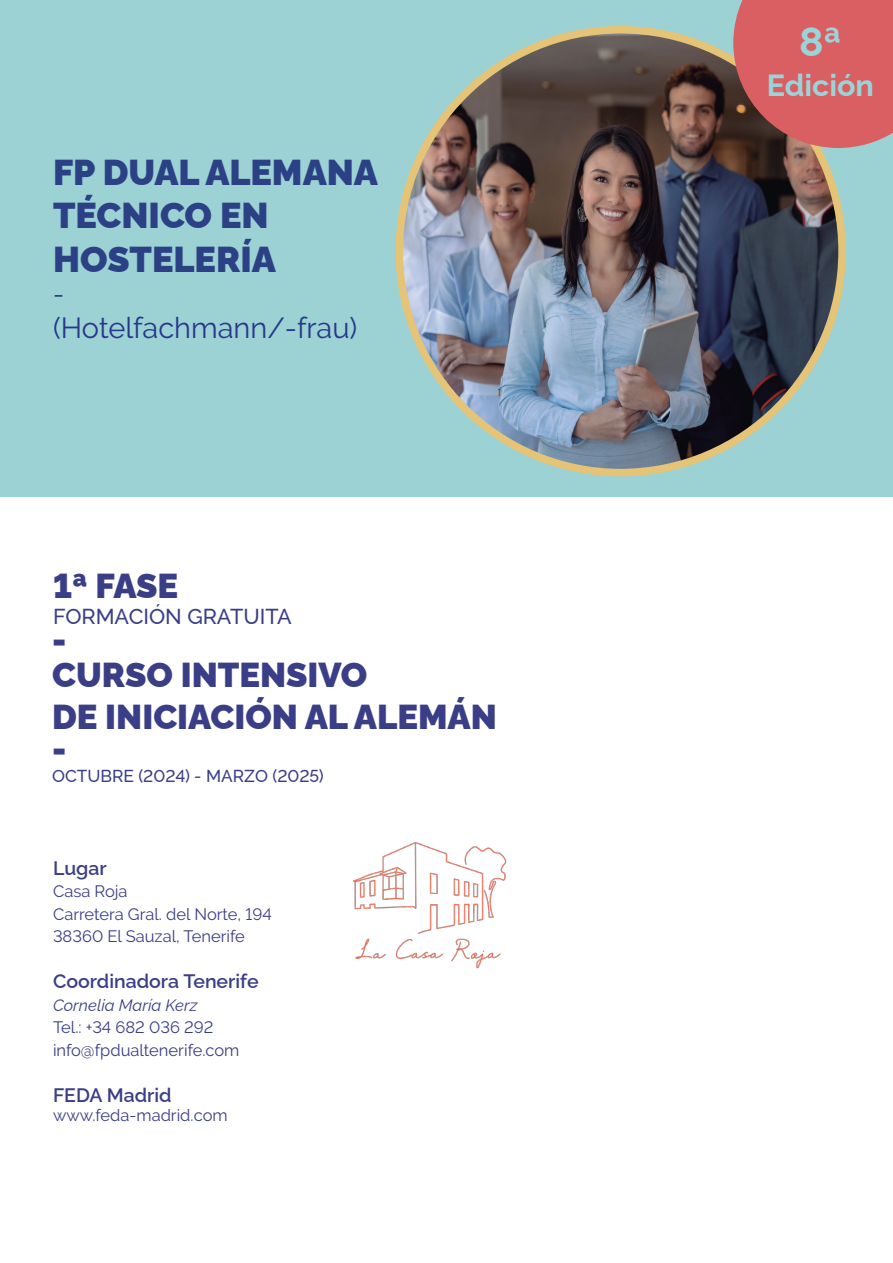
<style>
.page{position:relative;width:893px;height:1263px;background:#fff}
.page>*{position:absolute;margin:0;border:0;box-sizing:border-box;transform-origin:0 0}
.t1{font:700 40.65px "Raleway";color:#9bd4d8}
.t2{font:900 36px/43.2px "Raleway";color:#2c4185}
.t3{font:900 34.65px/35.4px "Raleway";color:#3a3e87}
.t4{font:700 30.45px "Raleway";color:#9bd4d8}
.t5{font:28.95px "Raleway";color:#28378a}
.t6{font:26.1px "Raleway";color:#28378a}
.t7{font:500 21.6px "Raleway";color:#3a3e87}
.t8{font:600 19.5px "Raleway";color:#3a3e87}
.t9{font:500 17.25px "Raleway";color:#3a3e87}
.t10{font:16.5px/22.5px "Raleway";color:#3a3e87}
.t11{font:italic 16.5px "Raleway";color:#3a3e87}
</style>
<div class="page">
<div style="left:0;top:0;width:893px;height:496px;background:#9cd2d4"></div>
<img style="left:399px;top:30px;width:443px;height:443px;border-radius:221px">
<svg style="left:733px;top:0;width:160px;height:148px;background:#c85d5f"></svg>
<img style="left:353px;top:842px;width:154px;height:127px">
<h2 class="t2" style="left:53px;top:147px;width:326px">FP DUAL ALEMANA<br>TÉCNICO EN<br>HOSTELERÍA</h2>
<h3 class="t6" style="left:53px;top:279px;width:13px">-</h3>
<h3 class="t5" style="left:53px;top:311px;width:306px">(Hotelfachmann/-frau)</h3>
<h3 class="t3" style="left:53px;top:564px;width:127px">1ª FASE</h3>
<h3 class="t7" style="left:53px;top:599px;width:240px">FORMACIÓN GRATUITA</h3>
<h3 class="t3" style="left:52px;top:618px;width:317px">-<br>CURSO INTENSIVO</h3>
<h3 class="t3" style="left:52px;top:696px;width:446px;line-height:32.8px">DE INICIACIÓN AL ALEMÁN -</h3>
<p class="t9" style="left:52px;top:762px;width:273px">OCTUBRE (2024) - MARZO (2025)</p>
<p class="t8" style="left:53px;top:852px;width:55px">Lugar</p>
<p class="t10" style="left:53px;top:880px;width:220px">Casa Roja<br>Carretera Gral. del Norte, 194<br>38360 El Sauzal, Tenerife</p>
<p class="t8" style="left:53px;top:966px;width:207px">Coordinadora Tenerife</p>
<p class="t11" style="left:53px;top:991px;width:146px">Cornelia María Kerz</p>
<p class="t10" style="left:53px;top:1016px;width:188px">Tel.: +34 682 036 292 info@fpdualtenerife.com</p>
<p class="t8" style="left:53px;top:1079px;width:120px">FEDA Madrid</p>
<p class="t10" style="left:53px;top:1104px;width:176px">www.feda-madrid.com</p>
<h1 class="t1" style="left:799px;top:9px;width:44px">8ª</h1>
<h3 class="t4" style="left:767px;top:61px;width:109px">Edición</h3>
</div>
